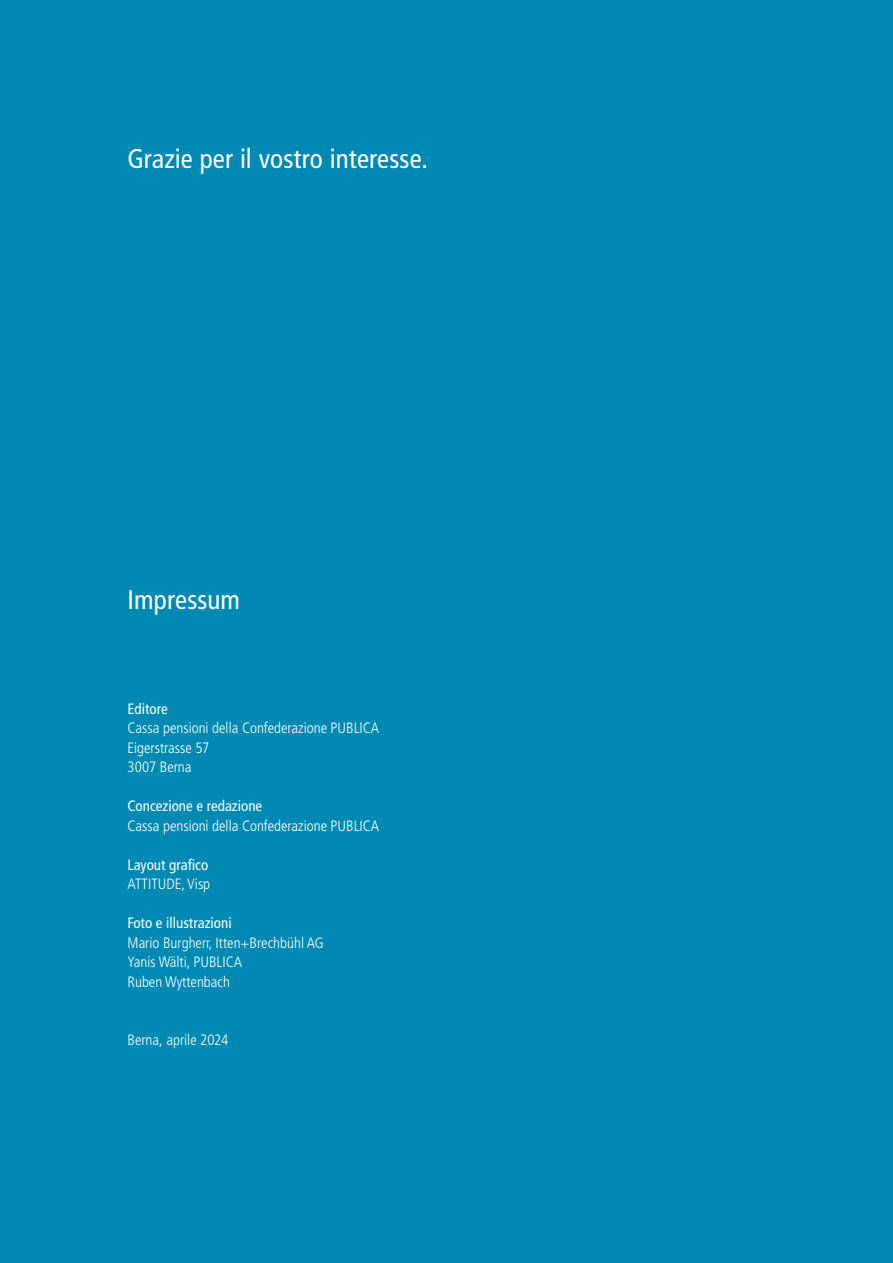
<style>
.page{position:relative;width:893px;height:1263px;background:#008ab3}
.page>*{position:absolute;margin:0;border:0;box-sizing:border-box;transform-origin:0 0}
.t1{font:condensed 27px "Frutiger LT Std";letter-spacing:.005em;color:#fff}
.t2{font:300 condensed 15px/19.5px "Frutiger LT Std";color:#fff}
.t3{font:condensed 15px "Frutiger LT Std";color:#fff}
</style>
<div class="page">
<h1 class="t1" style="left:127px;top:143px;width:302px">Grazie per il vostro interesse.</h1>
<h1 class="t1" style="left:128px;top:584px;width:114px">Impressum</h1>
<p class="t3" style="left:128px;top:700px;width:42px">Editore</p>
<p class="t2" style="left:128px;top:718px;width:253px">Cassa pensioni della Confederazione PUBLICA<br>Eigerstrasse 57<br>3007 Berna</p>
<p class="t3" style="left:128px;top:797px;width:136px">Concezione e redazione</p>
<p class="t2" style="left:128px;top:816px;width:253px">Cassa pensioni della Confederazione PUBLICA</p>
<p class="t3" style="left:128px;top:856px;width:82px">Layout grafico</p>
<p class="t2" style="left:128px;top:874px;width:84px">ATTITUDE, Visp</p>
<p class="t3" style="left:128px;top:914px;width:106px">Foto e illustrazioni</p>
<p class="t2" style="left:128px;top:933px;width:198px">Mario Burgherr, Itten+Brechbühl AG<br>Yanis Wälti, PUBLICA<br>Ruben Wyttenbach</p>
<p class="t2" style="left:128px;top:1030px;width:102px">Berna, aprile 2024</p>
</div>
